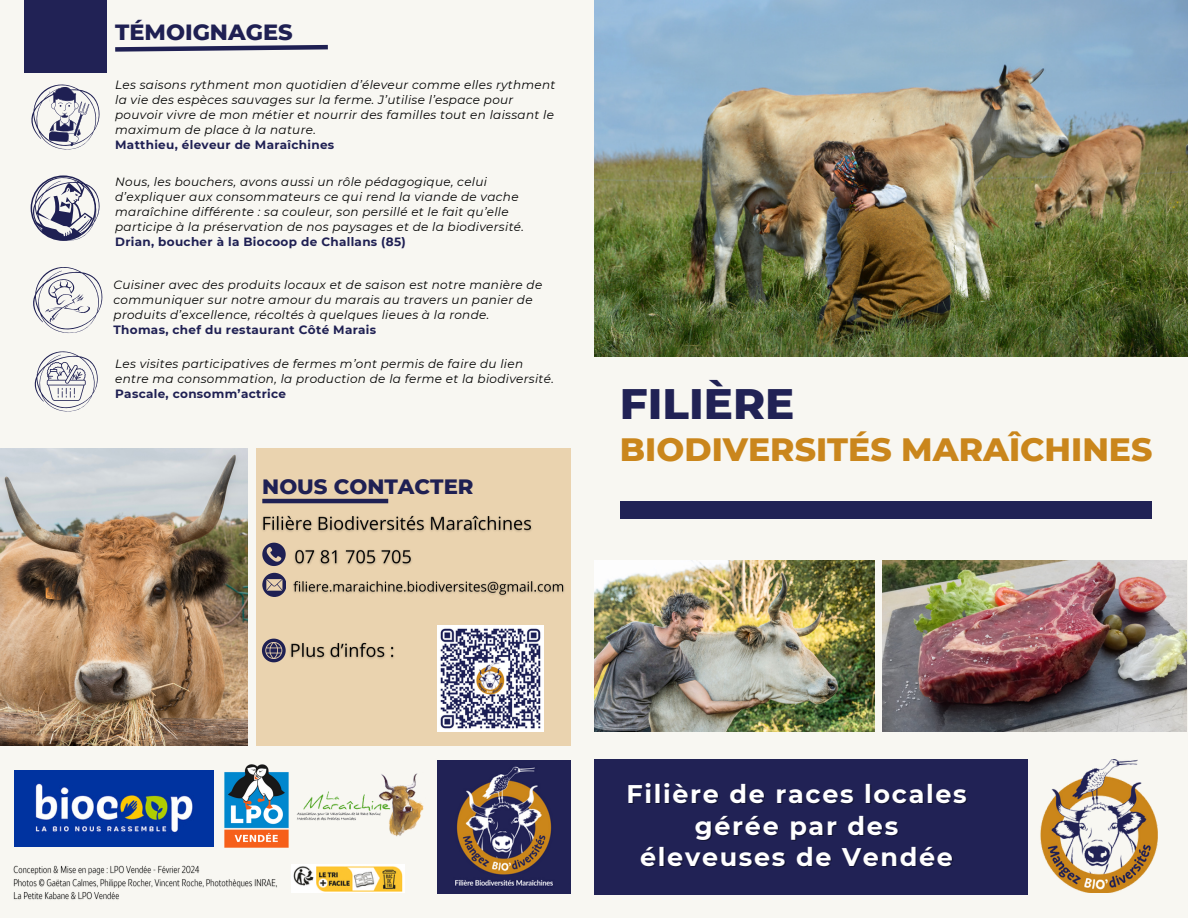
<style>
.page{position:relative;width:1188px;height:918px;background:#f8f7f2}
.page>*{position:absolute;margin:0;border:0;box-sizing:border-box;transform-origin:0 0}
.t1{font:800 43.5px "Montserrat";color:#212255}
.t2{font:800 33px "Montserrat";color:#ca861c}
.t3{font:700 25.5px "Montserrat";letter-spacing:.065em;color:#fff}
.t4{font:800 22.5px "Montserrat";color:#1f2053}
.t5{font:800 21.15px "Montserrat";color:#1f2053}
.t6{font:italic 12px/15px "Montserrat";letter-spacing:.025em;color:#000}
.s1{font-weight:700;font-style:normal;color:#1f2053}
</style>
<div class="page">
<img style="left:0;top:449px;width:248px;height:297px">
<img style="left:594px;top:0;width:594px;height:357px">
<div style="left:256px;top:448px;width:315px;height:298px;background:#ead3af"></div>
<div style="left:25px;top:0;width:82px;height:72px;background:#212255"></div>
<div style="left:594px;top:759px;width:434px;height:136px;background:#212255"></div>
<svg style="left:115px;top:44px;width:213px;height:8px"></svg>
<hr style="left:262px;top:499px;width:126px;height:4px;background:#1f2053">
<div style="left:621px;top:501px;width:531px;height:17px;background:#212255"></div>
<img style="left:1040px;top:760px;width:118px;height:132px">
<img style="left:882px;top:560px;width:305px;height:171px">
<img style="left:594px;top:560px;width:280px;height:171px">
<img style="left:213px;top:764px;width:76px;height:84px">
<img style="left:296px;top:773px;width:128px;height:64px">
<img style="left:437px;top:761px;width:133px;height:132px">
<img style="left:14px;top:771px;width:199px;height:75px">
<img style="left:291px;top:865px;width:114px;height:28px">
<svg style="left:33px;top:267px;width:70px;height:67px"></svg>
<svg style="left:31px;top:175px;width:69px;height:66px"></svg>
<svg style="left:31px;top:84px;width:69px;height:66px"></svg>
<svg style="left:34px;top:351px;width:64px;height:61px"></svg>
<img style="left:437px;top:662px;width:106px;height:69px">
<img style="left:261px;top:515px;width:303px;height:147px">
<svg style="left:262px;top:543px;width:24px;height:23px"></svg>
<svg style="left:262px;top:573px;width:24px;height:23px"></svg>
<svg style="left:262px;top:639px;width:24px;height:23px"></svg>
<img style="left:13px;top:865px;width:264px;height:35px">
<h3 class="t4" style="left:115px;top:18px;width:179px">TÉMOIGNAGES</h3>
<p class="t6" style="left:115px;top:77px;width:442px">Les saisons rythment mon quotidien d’éleveur comme elles rythment la vie des espèces sauvages sur la ferme. J’utilise l’espace pour pouvoir vivre de mon métier et nourrir des familles tout en laissant le maximum de place à la nature.<br><span class="s1">Matthieu, éleveur de Maraîchines</span></p>
<p class="t6" style="left:115px;top:174px;width:410px">Nous, les bouchers, avons aussi un rôle pédagogique, celui d’expliquer aux consommateurs ce qui rend la viande de vache maraîchine différente : sa couleur, son persillé et le fait qu’elle participe à la préservation de nos paysages et de la biodiversité.<br><span class="s1">Drian, boucher à la Biocoop de Challans (85)</span></p>
<p class="t6" style="left:114px;top:277px;width:430px">Cuisiner avec des produits locaux et de saison est notre manière de communiquer sur notre amour du marais au travers un panier de produits d’excellence, récoltés à quelques lieues à la ronde.<br><span class="s1">Thomas, chef du restaurant Côté Marais</span></p>
<p class="t6" style="left:115px;top:356px;width:440px">Les visites participatives de fermes m’ont permis de faire du lien entre ma consommation, la production de la ferme et la biodiversité.<br><span class="s1">Pascale, consomm’actrice</span></p>
<p class="t5" style="left:262px;top:474px;width:213px">NOUS CONTACTER</p>
<p class="t1" style="left:620px;top:377px;width:176px">FILIÈRE</p>
<p class="t2" style="left:620px;top:429px;width:534px">BIODIVERSITÉS MARAÎCHINES</p>
<p class="t3" style="left:626px;top:778px;width:342px">Filière de races locales</p>
<h6 class="t3" style="left:695px;top:810px;width:205px">gérée par des</h6>
<h6 class="t3" style="left:640px;top:841px;width:314px">éleveuses de Vendée</h6>
</div>
